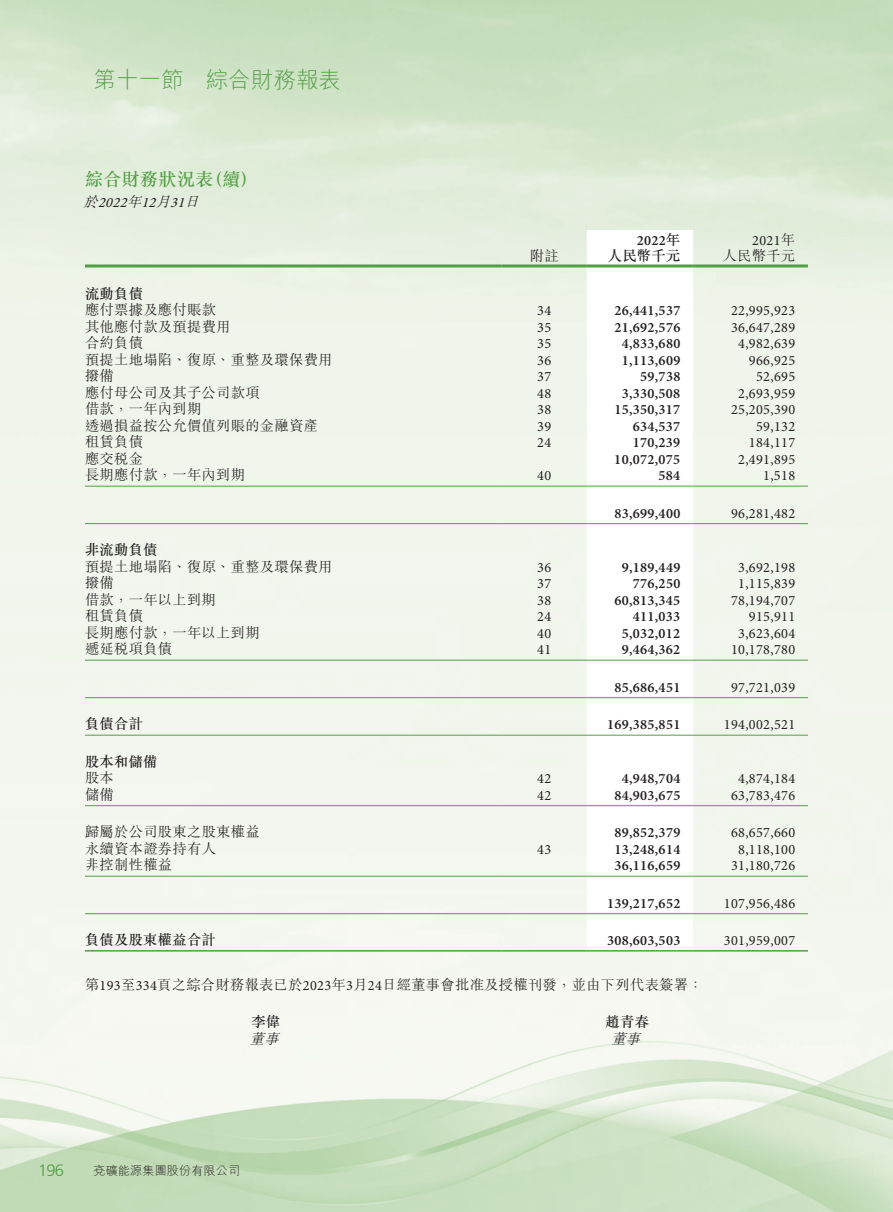
<style>
.page{position:relative;width:893px;height:1212px;background:#fff}
.page>*{position:absolute;margin:0;border:0;box-sizing:border-box;transform-origin:0 0}
.t1{font:300 22.5px "M Hei HK";color:#519f43}
.t2{font:500 18px "M Sung HK";letter-spacing:.02em;color:#519f43}
.t3{font:300 16.5px "Frutiger LT Std";color:#519f43}
.t4{font:14.25px "Minion Pro";letter-spacing:.025em;color:#231f20}
.t5{font:600 14.25px "Minion Pro";letter-spacing:.02em;color:#231f20}
.t6{font:300 14.25px "M Sung HK";letter-spacing:.025em;color:#231f20}
.t7{font:500 14.25px "M Sung HK";letter-spacing:.02em;color:#231f20}
.t8{font:italic 14.25px "Minion Pro";color:#231f20}
.t9{font:italic 300 14.25px "M Sung HK";color:#231f20}
.t10{font:300 12px "M Hei HK";letter-spacing:.02em;color:#231f20}
.s1{font-family:"M Sung HK";font-weight:300}
.s2{font-family:"M Sung HK";font-weight:500}
.s3{font-family:"Minion Pro";font-weight:400}
</style>
<div class="page">
<svg style="left:587px;top:267px;width:106px;height:648px"></svg>
<hr style="left:85px;top:264px;width:417px;height:3px;background:#519f43">
<hr style="left:502px;top:264px;width:85px;height:3px;background:#519f43">
<hr style="left:587px;top:264px;width:106px;height:3px;background:#519f43">
<hr style="left:693px;top:264px;width:115px;height:3px;background:#519f43">
<hr style="left:85px;top:486px;width:417px;height:1px;background:#519f43">
<hr style="left:502px;top:486px;width:85px;height:1px;background:#519f43">
<hr style="left:587px;top:486px;width:106px;height:1px;background:#519f43">
<hr style="left:693px;top:486px;width:115px;height:1px;background:#519f43">
<hr style="left:85px;top:523px;width:417px;height:1px;background:#519f43">
<hr style="left:502px;top:523px;width:85px;height:1px;background:#519f43">
<hr style="left:587px;top:523px;width:106px;height:1px;background:#519f43">
<hr style="left:693px;top:523px;width:115px;height:1px;background:#519f43">
<hr style="left:85px;top:660px;width:417px;height:1px;background:#519f43">
<hr style="left:502px;top:660px;width:85px;height:1px;background:#519f43">
<hr style="left:587px;top:660px;width:106px;height:1px;background:#519f43">
<hr style="left:693px;top:660px;width:115px;height:1px;background:#519f43">
<hr style="left:85px;top:697px;width:417px;height:1px;background:#519f43">
<hr style="left:502px;top:697px;width:85px;height:1px;background:#519f43">
<hr style="left:587px;top:697px;width:106px;height:1px;background:#519f43">
<hr style="left:693px;top:697px;width:115px;height:1px;background:#519f43">
<hr style="left:85px;top:735px;width:417px;height:1px;background:#519f43">
<hr style="left:502px;top:735px;width:85px;height:1px;background:#519f43">
<hr style="left:587px;top:735px;width:106px;height:1px;background:#519f43">
<hr style="left:693px;top:735px;width:115px;height:1px;background:#519f43">
<hr style="left:85px;top:805px;width:417px;height:1px;background:#519f43">
<hr style="left:502px;top:805px;width:85px;height:1px;background:#519f43">
<hr style="left:587px;top:805px;width:106px;height:1px;background:#519f43">
<hr style="left:693px;top:805px;width:115px;height:1px;background:#519f43">
<hr style="left:85px;top:876px;width:417px;height:1px;background:#519f43">
<hr style="left:502px;top:876px;width:85px;height:1px;background:#519f43">
<hr style="left:587px;top:876px;width:106px;height:1px;background:#519f43">
<hr style="left:693px;top:876px;width:115px;height:1px;background:#519f43">
<hr style="left:85px;top:913px;width:417px;height:1px;background:#519f43">
<hr style="left:502px;top:913px;width:85px;height:1px;background:#519f43">
<hr style="left:587px;top:913px;width:106px;height:1px;background:#519f43">
<hr style="left:693px;top:913px;width:115px;height:1px;background:#519f43">
<hr style="left:85px;top:950px;width:417px;height:1px;background:#519f43">
<hr style="left:502px;top:950px;width:85px;height:1px;background:#519f43">
<hr style="left:587px;top:950px;width:106px;height:1px;background:#519f43">
<hr style="left:693px;top:950px;width:115px;height:1px;background:#519f43">
<h1 class="t1" style="left:94px;top:64px;width:249px">第十一節 綜合財務報表</h1>
<p class="t2" style="left:85px;top:167px;width:174px">綜合財務狀況表（續）</p>
<p class="t8" style="left:84px;top:193px;width:122px"><span class="s1">於</span>2022<span class="s1">年</span>12<span class="s1">月</span>31<span class="s1">日</span></p>
<p class="t5" style="left:637px;top:230px;width:45px">2022<span class="s2">年</span></p>
<p class="t4" style="left:752px;top:231px;width:44px">2021<span class="s1">年</span></p>
<p class="t6" style="left:530px;top:246px;width:30px">附註</p>
<p class="t7" style="left:608px;top:246px;width:74px">人民幣千元</p>
<p class="t6" style="left:723px;top:246px;width:74px">人民幣千元</p>
<p class="t7" style="left:85px;top:283px;width:59px">流動負債</p>
<p class="t6" style="left:85px;top:300px;width:132px">應付票據及應付賬款</p>
<p class="t4" style="left:537px;top:301px;width:16px">34</p>
<p class="t5" style="left:614px;top:301px;width:68px">26,441,537</p>
<p class="t4" style="left:731px;top:301px;width:66px">22,995,923</p>
<p class="t6" style="left:85px;top:316px;width:147px">其他應付款及預提費用</p>
<p class="t4" style="left:537px;top:318px;width:16px">35</p>
<p class="t5" style="left:614px;top:317px;width:68px">21,692,576</p>
<p class="t4" style="left:731px;top:318px;width:66px">36,647,289</p>
<p class="t6" style="left:85px;top:333px;width:59px">合約負債</p>
<p class="t4" style="left:537px;top:334px;width:16px">35</p>
<p class="t5" style="left:622px;top:334px;width:60px">4,833,680</p>
<p class="t4" style="left:738px;top:334px;width:58px">4,982,639</p>
<p class="t6" style="left:85px;top:349px;width:249px">預提土地塌陷、復原、重整及環保費用</p>
<p class="t4" style="left:537px;top:351px;width:16px">36</p>
<p class="t5" style="left:622px;top:350px;width:60px">1,113,609</p>
<p class="t4" style="left:749px;top:351px;width:48px">966,925</p>
<p class="t6" style="left:85px;top:366px;width:30px">撥備</p>
<p class="t4" style="left:537px;top:367px;width:16px">37</p>
<p class="t5" style="left:640px;top:367px;width:42px">59,738</p>
<p class="t4" style="left:756px;top:367px;width:41px">52,695</p>
<p class="t6" style="left:85px;top:382px;width:176px">應付母公司及其子公司款項</p>
<p class="t4" style="left:537px;top:384px;width:16px">48</p>
<p class="t5" style="left:622px;top:383px;width:60px">3,330,508</p>
<p class="t4" style="left:738px;top:384px;width:58px">2,693,959</p>
<p class="t6" style="left:85px;top:399px;width:118px">借款，一年內到期</p>
<p class="t4" style="left:537px;top:400px;width:16px">38</p>
<p class="t5" style="left:614px;top:400px;width:68px">15,350,317</p>
<p class="t4" style="left:731px;top:400px;width:66px">25,205,390</p>
<p class="t6" style="left:85px;top:415px;width:234px">透過損益按公允價值列賬的金融資產</p>
<p class="t4" style="left:537px;top:417px;width:16px">39</p>
<p class="t5" style="left:633px;top:416px;width:49px">634,537</p>
<p class="t4" style="left:756px;top:417px;width:41px">59,132</p>
<p class="t6" style="left:85px;top:432px;width:59px">租賃負債</p>
<p class="t4" style="left:537px;top:433px;width:16px">24</p>
<p class="t5" style="left:633px;top:433px;width:49px">170,239</p>
<p class="t4" style="left:749px;top:433px;width:48px">184,117</p>
<p class="t6" style="left:85px;top:448px;width:59px">應交稅金</p>
<p class="t5" style="left:614px;top:449px;width:68px">10,072,075</p>
<p class="t4" style="left:738px;top:450px;width:58px">2,491,895</p>
<p class="t6" style="left:85px;top:465px;width:162px">長期應付款，一年內到期</p>
<p class="t4" style="left:537px;top:466px;width:16px">40</p>
<p class="t5" style="left:659px;top:466px;width:23px">584</p>
<p class="t4" style="left:763px;top:466px;width:33px">1,518</p>
<p class="t5" style="left:614px;top:503px;width:68px">83,699,400</p>
<p class="t4" style="left:731px;top:504px;width:66px">96,281,482</p>
<p class="t7" style="left:85px;top:540px;width:74px">非流動負債</p>
<p class="t6" style="left:85px;top:556px;width:249px">預提土地塌陷、復原、重整及環保費用</p>
<p class="t4" style="left:537px;top:558px;width:16px">36</p>
<p class="t5" style="left:622px;top:557px;width:60px">9,189,449</p>
<p class="t4" style="left:738px;top:558px;width:58px">3,692,198</p>
<p class="t6" style="left:85px;top:573px;width:30px">撥備</p>
<p class="t4" style="left:537px;top:574px;width:16px">37</p>
<p class="t5" style="left:633px;top:574px;width:49px">776,250</p>
<p class="t4" style="left:738px;top:574px;width:58px">1,115,839</p>
<p class="t6" style="left:85px;top:589px;width:132px">借款，一年以上到期</p>
<p class="t4" style="left:537px;top:591px;width:16px">38</p>
<p class="t5" style="left:614px;top:590px;width:68px">60,813,345</p>
<p class="t4" style="left:731px;top:591px;width:66px">78,194,707</p>
<p class="t6" style="left:85px;top:606px;width:59px">租賃負債</p>
<p class="t4" style="left:537px;top:607px;width:16px">24</p>
<p class="t5" style="left:633px;top:607px;width:49px">411,033</p>
<p class="t4" style="left:749px;top:607px;width:48px">915,911</p>
<p class="t6" style="left:85px;top:622px;width:176px">長期應付款，一年以上到期</p>
<p class="t4" style="left:537px;top:624px;width:16px">40</p>
<p class="t5" style="left:622px;top:623px;width:60px">5,032,012</p>
<p class="t4" style="left:738px;top:624px;width:59px">3,623,604</p>
<p class="t6" style="left:85px;top:639px;width:89px">遞延稅項負債</p>
<p class="t4" style="left:537px;top:640px;width:16px">41</p>
<p class="t5" style="left:622px;top:640px;width:60px">9,464,362</p>
<p class="t4" style="left:731px;top:640px;width:66px">10,178,780</p>
<p class="t5" style="left:614px;top:677px;width:68px">85,686,451</p>
<p class="t4" style="left:731px;top:678px;width:66px">97,721,039</p>
<p class="t7" style="left:85px;top:714px;width:59px">負債合計</p>
<p class="t5" style="left:607px;top:715px;width:75px">169,385,851</p>
<p class="t4" style="left:724px;top:715px;width:73px">194,002,521</p>
<p class="t7" style="left:85px;top:751px;width:74px">股本和儲備</p>
<p class="t6" style="left:85px;top:768px;width:30px">股本</p>
<p class="t4" style="left:537px;top:769px;width:16px">42</p>
<p class="t5" style="left:622px;top:769px;width:60px">4,948,704</p>
<p class="t4" style="left:738px;top:769px;width:58px">4,874,184</p>
<p class="t6" style="left:85px;top:784px;width:30px">儲備</p>
<p class="t4" style="left:537px;top:786px;width:16px">42</p>
<p class="t5" style="left:614px;top:785px;width:68px">84,903,675</p>
<p class="t4" style="left:731px;top:786px;width:66px">63,783,476</p>
<p class="t6" style="left:85px;top:822px;width:176px">歸屬於公司股東之股東權益</p>
<p class="t5" style="left:614px;top:823px;width:68px">89,852,379</p>
<p class="t4" style="left:731px;top:823px;width:66px">68,657,660</p>
<p class="t6" style="left:85px;top:838px;width:132px">永續資本證券持有人</p>
<p class="t4" style="left:537px;top:840px;width:16px">43</p>
<p class="t5" style="left:614px;top:839px;width:68px">13,248,614</p>
<p class="t4" style="left:738px;top:840px;width:58px">8,118,100</p>
<p class="t6" style="left:85px;top:855px;width:89px">非控制性權益</p>
<p class="t5" style="left:614px;top:856px;width:68px">36,116,659</p>
<p class="t4" style="left:731px;top:856px;width:66px">31,180,726</p>
<p class="t5" style="left:607px;top:893px;width:75px">139,217,652</p>
<p class="t4" style="left:724px;top:894px;width:73px">107,956,486</p>
<p class="t7" style="left:85px;top:930px;width:132px">負債及股東權益合計</p>
<p class="t5" style="left:607px;top:931px;width:75px">308,603,503</p>
<p class="t4" style="left:724px;top:931px;width:73px">301,959,007</p>
<p class="t6" style="left:85px;top:975px;width:619px">第<span class="s3">193</span>至<span class="s3">334</span>頁之綜合財務報表已於<span class="s3">2023</span>年<span class="s3">3</span>月<span class="s3">24</span>日經董事會批准及授權刊發，並由下列代表簽署：</p>
<p class="t7" style="left:251px;top:1012px;width:30px">李偉</p>
<p class="t7" style="left:606px;top:1012px;width:45px">趙青春</p>
<p class="t9" style="left:250px;top:1029px;width:35px">董事</p>
<p class="t9" style="left:611px;top:1029px;width:35px">董事</p>
<p class="t3" style="left:38px;top:1161px;width:27px">196</p>
<p class="t10" style="left:94px;top:1162px;width:148px">兗礦能源集團股份有限公司</p>
</div>
